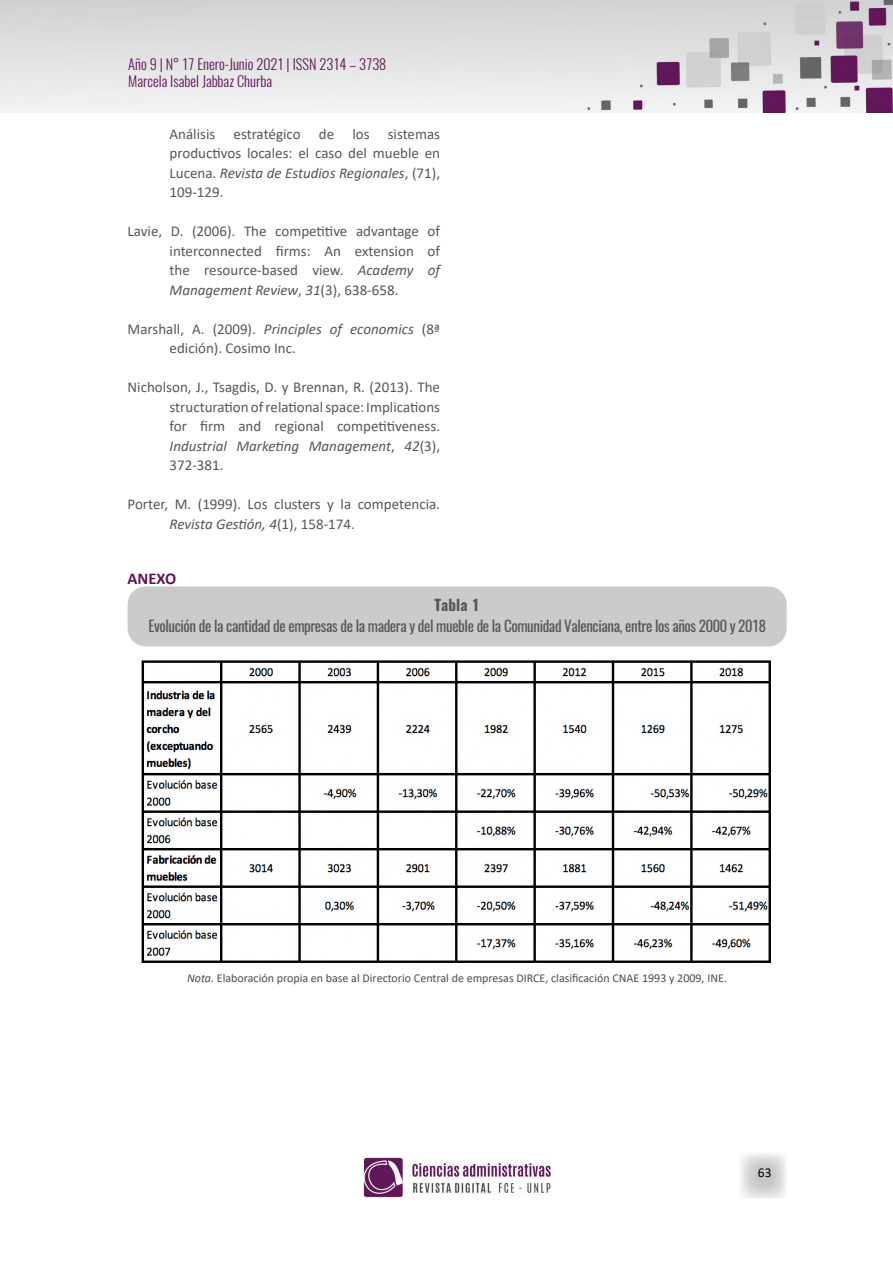
<style>
.page{position:relative;width:893px;height:1263px;background:#fff}
.page>*{position:absolute;margin:0;border:0;box-sizing:border-box;transform-origin:0 0}
.t1{font:700 16.5px "Calibri";color:#61135a}
.t2{font:15px/19.5px "Calibri";color:#575756;text-align:justify}
.t3{font:15px "Oswald";letter-spacing:-.025em;color:#575756}
.t4{font:700 15px "Oswald";letter-spacing:.01em;color:#575756}
.t5{font:300 14.4px/17.2px "Oswald";color:#61135a}
.t6{font:13.5px "Calibri";color:#000}
.t7{font:12px "Calibri";color:#4d4d4d}
.s1{font-style:italic}
</style>
<div class="page">
<svg style="left:741px;top:1153px;width:45px;height:46px"></svg>
<img style="left:0;top:0;width:893px;height:112px">
<img style="left:363px;top:1157px;width:188px;height:41px">
<div style="left:128px;top:586px;width:659px;height:60px;background:#c6c6c6;border-radius:18px"></div>
<img style="left:141px;top:660px;width:630px;height:303px">
<p class="t5" style="left:128px;top:53px;width:260px">Año 9 | N° 17 Enero-Junio 2021 | ISSN 2314 – 3738<br>Marcela Isabel Jabbaz Churba</p>
<p class="t2" style="left:170px;top:124px;width:272px">Análisis estratégico de los sistemas productivos locales: el caso del mueble en Lucena. <span class="s1">Revista de Estudios Regionales</span>, (71), 109-129.</p>
<p class="t2" style="left:170px;top:221px;width:272px;text-indent:-42px">Lavie, D. (2006). The competitive advantage of interconnected firms: An extension of the resource-based view. <span class="s1">Academy of Management Review</span>, <span class="s1">31</span>(3), 638-658.</p>
<p class="t2" style="left:170px;top:319px;width:272px;text-indent:-42px">Marshall, A. (2009). <span class="s1">Principles of economics</span> (8ª edición). Cosimo Inc.</p>
<p class="t2" style="left:170px;top:377px;width:272px;text-indent:-42px">Nicholson, J., Tsagdis, D. y Brennan, R. (2013). The structuration of relational space: Implications for firm and regional competitiveness.<br><span class="s1">Industrial Marketing Management</span>, <span class="s1">42</span>(3), 372-381.</p>
<p class="t2" style="left:170px;top:494px;width:272px;text-indent:-42px">Porter, M. (1999). Los clusters y la competencia.<br><span class="s1">Revista Gestión, 4</span>(1), 158-174.</p>
<p class="t1" style="left:128px;top:567px;width:50px">ANEXO</p>
<p class="t4" style="left:434px;top:597px;width:47px">Tabla 1</p>
<p class="t3" style="left:148px;top:612px;width:619px">Evolución de la cantidad de empresas de la madera y del mueble de la Comunidad Valenciana, entre los años 2000 y 2018</p>
<p class="t7" style="left:187px;top:970px;width:541px"><span class="s1">Nota.</span> Elaboración propia en base al Directorio Central de empresas DIRCE, clasificación CNAE 1993 y 2009, INE.</p>
<p class="t6" style="left:758px;top:1163px;width:15px">63</p>
</div>
